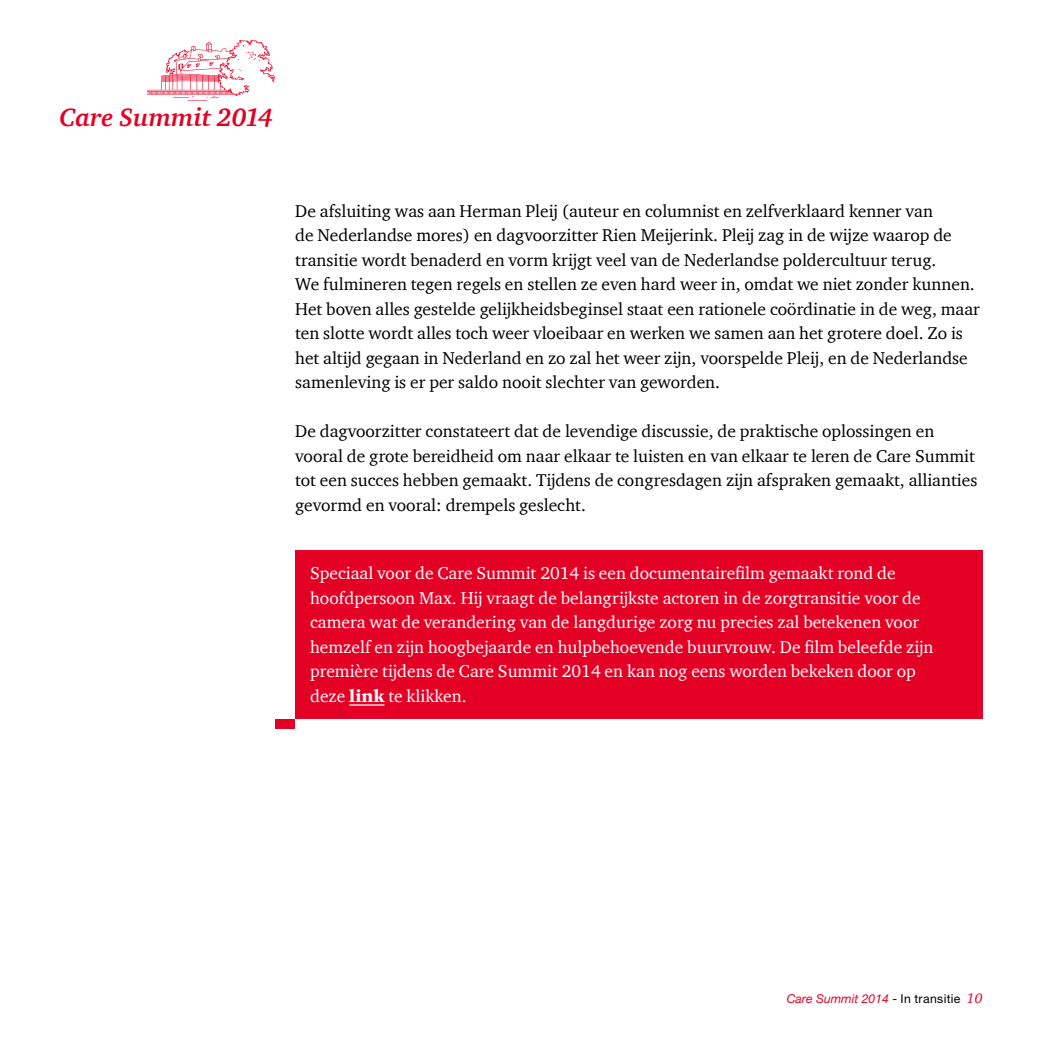
<style>
.page{position:relative;width:1042px;height:1042px;background:#fff}
.page>*{position:absolute;margin:0;border:0;box-sizing:border-box;transform-origin:0 0}
.t1{font:italic 700 25.72px "Charter ITC Com";color:#e40024}
.t2{font:17.5px/24.5px "Charter ITC Com";color:#000}
.t3{font:17.5px/24.5px "Charter ITC Com";color:#fff}
.t4{font:italic 12.25px "Helvetica Neue";color:#e40024}
.s1{font-weight:900}
.s2{font-style:normal;color:#000}
.s3{font-family:"Charter ITC Com";font-size:14px}
</style>
<div class="page">
<svg style="left:147px;top:40px;width:128px;height:61px"></svg>
<div style="left:295px;top:551px;width:687px;height:168px;background:#e40024"></div>
<hr style="left:349px;top:704px;width:35px;height:2px;background:#fff">
<div style="left:275px;top:719px;width:20px;height:10px;background:#e40024"></div>
<h1 class="t1" style="left:60px;top:101px;width:215px">Care Summit 2014</h1>
<p class="t2" style="left:295px;top:198px;width:686px">De afsluiting was aan Herman Pleij (auteur en columnist en zelfverklaard kenner van<br>de Nederlandse mores) en dagvoorzitter Rien Meijerink. Pleij zag in de wijze waarop de transitie wordt benaderd en vorm krijgt veel van de Nederlandse poldercultuur terug.<br>We fulmineren tegen regels en stellen ze even hard weer in, omdat we niet zonder kunnen.<br>Het boven alles gestelde gelijkheidsbeginsel staat een rationele coördinatie in de weg, maar ten slotte wordt alles toch weer vloeibaar en werken we samen aan het grotere doel. Zo is het altijd gegaan in Nederland en zo zal het weer zijn, voorspelde Pleij, en de Nederlandse samenleving is er per saldo nooit slechter van geworden.</p>
<p class="t2" style="left:295px;top:418px;width:684px">De dagvoorzitter constateert dat de levendige discussie, de praktische oplossingen en vooral de grote bereidheid om naar elkaar te luisten en van elkaar te leren de Care Summit tot een succes hebben gemaakt. Tijdens de congresdagen zijn afspraken gemaakt, allianties gevormd en vooral: drempels geslecht.</p>
<p class="t3" style="left:310px;top:560px;width:625px">Speciaal voor de Care Summit 2014 is een documentairefilm gemaakt rond de hoofdpersoon Max. Hij vraagt de belangrijkste actoren in de zorgtransitie voor de camera wat de verandering van de langdurige zorg nu precies zal betekenen voor hemzelf en zijn hoogbejaarde en hulpbehoevende buurvrouw. De film beleefde zijn première tijdens de Care Summit 2014 en kan nog eens worden bekeken door op deze <span class="s1">link</span> te klikken.</p>
<p class="t4" style="left:787px;top:991px;width:197px">Care Summit 2014 <span class="s2">- In transitie</span> <span class="s3">10</span></p>
</div>
